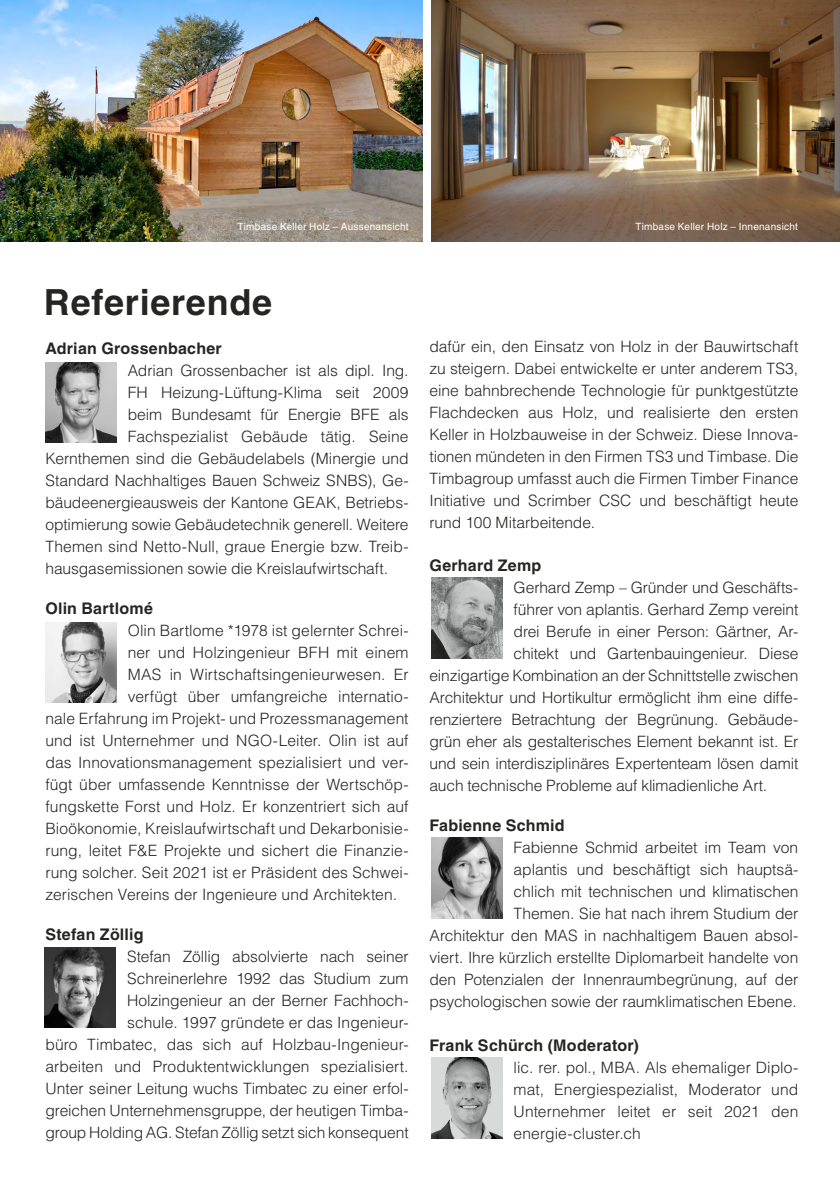
<style>
.page{position:relative;width:840px;height:1191px;background:#fff}
.page>*{position:absolute;margin:0;border:0;box-sizing:border-box;transform-origin:0 0}
.t1{font:700 36px "Helvetica LT Std";letter-spacing:.02em;color:#252523}
.t2{font:700 16px "Helvetica LT Std";letter-spacing:.015em;color:#252523}
.t3{font:300 15.6px/22px "Helvetica LT Std";color:#252523;text-align:right}
.t4{font:10px "Helvetica LT Std";letter-spacing:.02em;color:#fff}
</style>
<div class="page">
<img style="left:0;top:0;width:422px;height:241px">
<img style="left:431px;top:0;width:408px;height:241px">
<img style="left:45px;top:622px;width:71px;height:81px">
<img style="left:45px;top:947px;width:71px;height:80px">
<img style="left:431px;top:578px;width:71px;height:80px">
<img style="left:45px;top:362px;width:71px;height:81px">
<img style="left:431px;top:1058px;width:71px;height:80px">
<img style="left:431px;top:837px;width:71px;height:81px">
<p class="t4" style="left:237px;top:220px;width:172px">Timbase Keller Holz – Aussenansicht</p>
<p class="t4" style="left:635px;top:220px;width:164px">Timbase Keller Holz – Innenansicht</p>
<h1 class="t1" style="left:44px;top:280px;width:229px">Referierende</h1>
<p class="t2" style="left:45px;top:338px;width:178px">Adrian Grossenbacher</p>
<p class="t3" style="left:128px;top:359px;width:282px">Adrian Grossenbacher ist als dipl. Ing.</p>
<p class="t3" style="left:128px;top:381px;width:282px">FH Heizung-Lüftung-Klima seit 2009</p>
<p class="t3" style="left:128px;top:403px;width:282px">beim Bundesamt für Energie BFE als</p>
<p class="t3" style="left:128px;top:425px;width:282px">Fachspezialist Gebäude tätig. Seine</p>
<p class="t3" style="left:45px;top:447px;width:364px">Kernthemen sind die Gebäudelabels (Minergie und</p>
<p class="t3" style="left:45px;top:469px;width:364px">Standard Nachhaltiges Bauen Schweiz SNBS), Ge-</p>
<p class="t3" style="left:45px;top:491px;width:363px">bäudeenergieausweis der Kantone GEAK, Betriebs-</p>
<p class="t3" style="left:45px;top:513px;width:364px">optimierung sowie Gebäudetechnik generell. Weitere</p>
<p class="t3" style="left:45px;top:535px;width:364px">Themen sind Netto-Null, graue Energie bzw. Treib-</p>
<p class="t3" style="left:45px;top:557px;width:344px">hausgasemissionen sowie die Kreislaufwirtschaft.</p>
<p class="t2" style="left:45px;top:598px;width:109px">Olin Bartlomé</p>
<p class="t3" style="left:128px;top:619px;width:282px">Olin Bartlome *1978 ist gelernter Schrei-</p>
<p class="t3" style="left:128px;top:641px;width:282px">ner und Holzingenieur BFH mit einem</p>
<p class="t3" style="left:128px;top:663px;width:282px">MAS in Wirtschaftsingenieurwesen. Er</p>
<p class="t3" style="left:128px;top:685px;width:282px">verfügt über umfangreiche internatio-</p>
<p class="t3" style="left:45px;top:707px;width:364px">nale Erfahrung im Projekt- und Prozessmanagement</p>
<p class="t3" style="left:45px;top:729px;width:364px">und ist Unternehmer und NGO-Leiter. Olin ist auf</p>
<p class="t3" style="left:45px;top:751px;width:364px">das Innovationsmanagement spezialisiert und ver-</p>
<p class="t3" style="left:45px;top:773px;width:363px">fügt über umfassende Kenntnisse der Wertschöp-</p>
<p class="t3" style="left:45px;top:795px;width:364px">fungskette Forst und Holz. Er konzentriert sich auf</p>
<p class="t3" style="left:45px;top:817px;width:364px">Bioökonomie, Kreislaufwirtschaft und Dekarbonisie-</p>
<p class="t3" style="left:45px;top:839px;width:364px">rung, leitet F&amp;E Projekte und sichert die Finanzie-</p>
<p class="t3" style="left:45px;top:861px;width:364px">rung solcher. Seit 2021 ist er Präsident des Schwei-</p>
<p class="t3" style="left:45px;top:883px;width:353px">zerischen Vereins der Ingenieure und Architekten.</p>
<p class="t2" style="left:45px;top:924px;width:99px">Stefan Zöllig</p>
<p class="t3" style="left:45px;top:945px;width:364px">Stefan Zöllig absolvierte nach seiner Schreinerlehre 1992 das Studium zum Holzingenieur an der Berner Fachhoch-<br>schule. 1997 gründete er das Ingenieur-<br>büro Timbatec, das sich auf Holzbau-Ingenieur&shy;arbeiten und Produktentwicklungen spezialisiert.<br>Unter seiner Leitung wuchs Timbatec zu einer erfol&shy;greichen Unternehmensgruppe, der heutigen Timba&shy;group Holding AG. Stefan Zöllig setzt sich konsequent</p>
<p class="t3" style="left:429px;top:336px;width:370px;text-align:justify">dafür ein, den Einsatz von Holz in der Bauwirtschaft zu steigern. Dabei entwickelte er unter anderem TS3, eine bahnbrechende Technologie für punktgestützte Flachdecken aus Holz, und realisierte den ersten Keller in Holzbauweise in der Schweiz. Diese Innova&shy;tionen mündeten in den Firmen TS3 und Timbase. Die Timbagroup umfasst auch die Firmen Timber Finance Initiative und Scrimber CSC und beschäftigt heute rund 100 Mitarbeitende.</p>
<p class="t2" style="left:429px;top:555px;width:113px">Gerhard Zemp</p>
<p class="t3" style="left:513px;top:576px;width:286px">Gerhard Zemp – Gründer und Geschäfts-</p>
<p class="t3" style="left:513px;top:598px;width:286px">führer von aplantis. Gerhard Zemp vereint</p>
<p class="t3" style="left:513px;top:620px;width:286px">drei Berufe in einer Person: Gärtner, Ar-</p>
<p class="t3" style="left:513px;top:642px;width:286px">chitekt und Gartenbauingenieur. Diese</p>
<p class="t3" style="left:429px;top:664px;width:370px">einzigartige Kombination an der Schnittstelle zwischen</p>
<p class="t3" style="left:429px;top:686px;width:370px">Architektur und Hortikultur ermöglicht ihm eine diffe-</p>
<p class="t3" style="left:429px;top:708px;width:370px">renziertere Betrachtung der Begrünung. Gebäude-</p>
<p class="t3" style="left:429px;top:730px;width:370px">grün eher als gestalterisches Element bekannt ist. Er</p>
<p class="t3" style="left:429px;top:752px;width:370px">und sein interdisziplinäres Expertenteam lösen damit</p>
<p class="t3" style="left:429px;top:774px;width:339px">auch technische Probleme auf klimadienliche Art.</p>
<p class="t2" style="left:429px;top:815px;width:137px">Fabienne Schmid</p>
<p class="t3" style="left:429px;top:836px;width:370px">Fabienne Schmid arbeitet im Team von<br>aplantis und beschäftigt sich hauptsä-<br>chlich mit technischen und klimatischen<br>Themen. Sie hat nach ihrem Studium der<br>Architektur den MAS in nachhaltigem Bauen absol&shy;viert. Ihre kürzlich erstellte Diplomarbeit handelte von den Potenzialen der Innenraumbegrünung, auf der psychologischen sowie der raumklimatischen Ebene.</p>
<p class="t2" style="left:429px;top:1035px;width:211px">Frank Schürch (Moderator)</p>
<p class="t3" style="left:513px;top:1056px;width:286px;text-align:justify">lic. rer. pol., MBA. Als ehemaliger Diplo&shy;mat, Energiespezialist, Moderator und Unternehmer leitet er seit 2021 den energie-cluster.ch</p>
</div>
